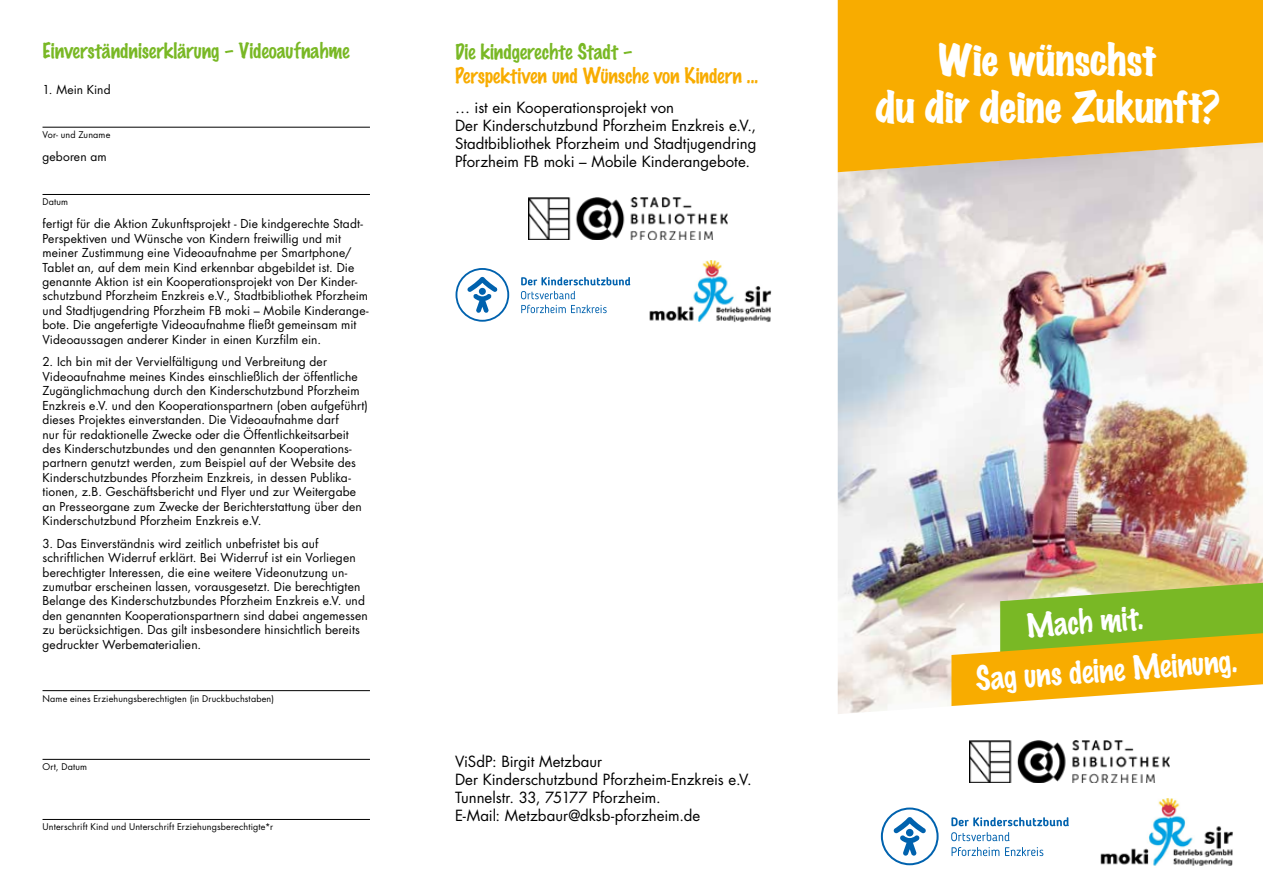
<style>
.page{position:relative;width:1263px;height:893px;background:#fff}
.page>*{position:absolute;margin:0;border:0;box-sizing:border-box;transform-origin:0 0}
.t1{font:expanded 39px/46.8px "Marker Felt";letter-spacing:-.01em;color:#fff;text-align:center}
.t2{font:100 30px/49.5px "Marker Felt";color:#fff}
.t3{font:100 19.5px "Marker Felt";letter-spacing:-.005em;color:#79b825}
.t4{font:100 19.5px "Marker Felt";color:#f8ac00}
.t5{font:15px/18px "Futura Std";color:#000}
.t6{font:12px/14.4px "Futura Std";letter-spacing:.01em;color:#000}
.t7{font:9px "Futura Std";letter-spacing:.02em;color:#000}
</style>
<div class="page">
<hr style="left:43px;top:127px;width:327px;height:1px;background:#000">
<hr style="left:43px;top:194px;width:327px;height:1px;background:#000">
<hr style="left:43px;top:690px;width:327px;height:1px;background:#000">
<hr style="left:43px;top:759px;width:327px;height:1px;background:#000">
<hr style="left:43px;top:819px;width:327px;height:1px;background:#000">
<img style="left:838px;top:172px;width:425px;height:542px">
<svg style="left:951px;top:583px;width:312px;height:123px;background:#cabf42"></svg>
<img style="left:1100px;top:799px;width:133px;height:67px">
<img style="left:970px;top:741px;width:199px;height:41px">
<svg style="left:881px;top:807px;width:57px;height:58px"></svg>
<svg style="left:951px;top:847px;width:92px;height:9px"></svg>
<svg style="left:951px;top:832px;width:58px;height:9px"></svg>
<svg style="left:951px;top:817px;width:118px;height:9px"></svg>
<svg style="left:838px;top:0;width:425px;height:172px;background:#f5af12"></svg>
<img style="left:649px;top:261px;width:123px;height:61px">
<img style="left:529px;top:198px;width:199px;height:42px">
<svg style="left:455px;top:268px;width:54px;height:54px"></svg>
<svg style="left:521px;top:305px;width:86px;height:8px"></svg>
<svg style="left:521px;top:291px;width:54px;height:8px"></svg>
<svg style="left:521px;top:277px;width:109px;height:8px"></svg>
<h3 class="t3" style="left:43px;top:35px;width:308px">Einverständniserklärung – Videoaufnahme</h3>
<p class="t6" style="left:43px;top:82px;width:70px">1. Mein Kind</p>
<p class="t7" style="left:43px;top:129px;width:69px">Vor- und Zuname</p>
<p class="t6" style="left:43px;top:150px;width:66px">geboren am</p>
<p class="t7" style="left:43px;top:196px;width:27px">Datum</p>
<p class="t6" style="left:43px;top:217px;width:328px">fertigt für die Aktion Zukunftsprojekt - Die kindgerechte Stadt-Perspektiven und Wünsche von Kindern freiwillig und mit meiner Zustimmung eine Videoaufnahme per Smartphone/ Tablet an, auf dem mein Kind erkennbar abgebildet ist. Die genannte Aktion ist ein Kooperationsprojekt von Der Kinder&shy;schutzbund Pforzheim Enzkreis e.V., Stadtbibliothek Pforzheim und Stadtjugendring Pforzheim FB moki – Mobile Kinderange&shy;bote. Die angefertigte Videoaufnahme fließt gemeinsam mit Videoaussagen anderer Kinder in einen Kurzfilm ein.</p>
<p class="t6" style="left:43px;top:355px;width:327px">2. Ich bin mit der Vervielfältigung und Verbreitung der Videoaufnahme meines Kindes einschließlich der öffentliche Zugänglichmachung durch den Kinderschutzbund Pforzheim Enzkreis e.V. und den Kooperationspartnern (oben aufgeführt) dieses Projektes einverstanden. Die Videoaufnahme darf<br>nur für redaktionelle Zwecke oder die Öffentlichkeitsarbeit des Kinderschutzbundes und den genannten Kooperations&shy;partnern genutzt werden, zum Beispiel auf der Website des Kinderschutzbundes Pforzheim Enzkreis, in dessen Publika&shy;tionen, z.B. Geschäftsbericht und Flyer und zur Weitergabe an Presseorgane zum Zwecke der Berichterstattung über den Kinderschutzbund Pforzheim Enzkreis e.V.</p>
<p class="t6" style="left:43px;top:536px;width:327px">3. Das Einverständnis wird zeitlich unbefristet bis auf schriftlichen Widerruf erklärt. Bei Widerruf ist ein Vorliegen berechtigter Interessen, die eine weitere Videonutzung un&shy;zumutbar erscheinen lassen, vorausgesetzt. Die berechtigten Belange des Kinderschutzbundes Pforzheim Enzkreis e.V. und den genannten Kooperationspartnern sind dabei angemessen zu berücksichtigen. Das gilt insbesondere hinsichtlich bereits gedruckter Werbematerialien.</p>
<p class="t7" style="left:43px;top:693px;width:233px">Name eines Erziehungsberechtigten (in Druckbuchstaben)</p>
<p class="t7" style="left:43px;top:761px;width:46px">Ort, Datum</p>
<p class="t7" style="left:43px;top:821px;width:232px">Unterschrift Kind und Unterschrift Erziehungsberechtigte*r</p>
<h3 class="t3" style="left:455px;top:36px;width:179px">Die kindgerechte Stadt –</h3>
<h3 class="t4" style="left:455px;top:60px;width:305px">Perspektiven und Wünsche von Kindern ...</h3>
<p class="t5" style="left:455px;top:99px;width:303px">… ist ein Kooperationsprojekt von<br>Der Kinderschutzbund Pforzheim Enzkreis e.V., Stadtbibliothek Pforzheim und Stadtjugendring Pforzheim FB moki – Mobile Kinderangebote.</p>
<p class="t5" style="left:455px;top:752px;width:298px">ViSdP: Birgit Metzbaur<br>Der Kinderschutzbund Pforzheim-Enzkreis e.V.<br>Tunnelstr. 33, 75177 Pforzheim.<br>E-Mail: Metzbaur@dksb-pforzheim.de</p>
<h1 class="t1" style="left:875px;top:36px;width:347px">Wie wünschst<br>du dir deine Zukunft?</h1>
<h2 class="t2" style="left:970px;top:604px;width:263px;text-indent:54px;rotate:-4deg">Mach mit.<br>Sag uns deine Meinung.</h2>
</div>
